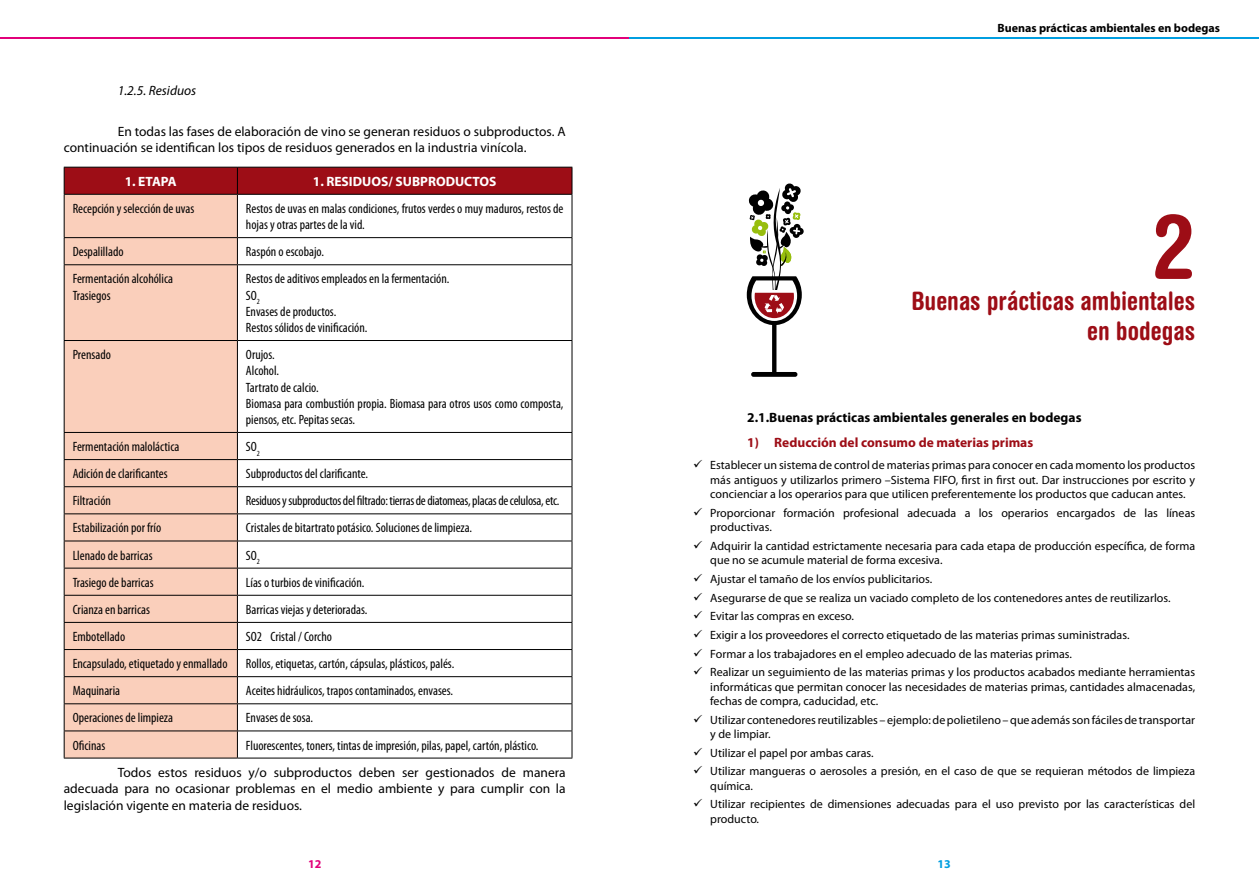
<style>
.page{position:relative;width:1259px;height:893px;background:#fff}
.page>*{position:absolute;margin:0;border:0;box-sizing:border-box;transform-origin:0 0}
.t1{font:700 condensed 90px "Helvetica Rounded";color:#9d0d16}
.t2{font:700 condensed 25.5px/30.6px "Helvetica Rounded";color:#9d0d16;text-align:right}
.t3{font:condensed 13.5px/16.2px "Myriad Pro";color:#000}
.t4{font:13.5px/16.2px "Myriad Pro";color:#000}
.t5{font:condensed 13.5px "Myriad Pro";letter-spacing:-.02em;color:#000}
.t6{font:700 13.5px "Myriad Pro";color:#000}
.t7{font:700 13.5px "Myriad Pro";color:#9d0d16}
.t8{font:700 13.5px "Myriad Pro";color:#fff}
.t9{font:italic 13.5px "Myriad Pro";color:#000}
.t10{font:12px/14.4px "Myriad Pro";color:#000}
.t11{font:700 12px "Myriad Pro";color:#000}
.t12{font:700 12px "Myriad Pro";color:#e2007a}
.t13{font:700 12px "Myriad Pro";color:#009ee0}
</style>
<div class="page">
<hr style="left:0;top:37px;width:629px;height:1px;background:#e2007a">
<hr style="left:629px;top:37px;width:630px;height:1px;background:#009ee0">
<div style="left:65px;top:195px;width:172px;height:563px;background:#facfbb"></div>
<hr style="left:571px;top:195px;width:1px;height:42px;background:#000">
<svg style="left:571px;top:238px;width:1px;height:26px"></svg>
<hr style="left:571px;top:265px;width:1px;height:75px;background:#000">
<hr style="left:571px;top:341px;width:1px;height:91px;background:#000">
<hr style="left:64px;top:194px;width:173px;height:1px;background:#000">
<hr style="left:237px;top:194px;width:335px;height:1px;background:#000">
<hr style="left:64px;top:237px;width:173px;height:1px;background:#000">
<hr style="left:237px;top:237px;width:335px;height:1px;background:#000">
<hr style="left:64px;top:264px;width:173px;height:1px;background:#000">
<hr style="left:237px;top:264px;width:335px;height:1px;background:#000">
<hr style="left:64px;top:340px;width:173px;height:1px;background:#000">
<hr style="left:237px;top:340px;width:335px;height:1px;background:#000">
<hr style="left:64px;top:432px;width:173px;height:1px;background:#000">
<hr style="left:237px;top:432px;width:335px;height:1px;background:#000">
<hr style="left:64px;top:459px;width:173px;height:1px;background:#000">
<hr style="left:237px;top:459px;width:335px;height:1px;background:#000">
<hr style="left:64px;top:486px;width:173px;height:1px;background:#000">
<hr style="left:237px;top:486px;width:335px;height:1px;background:#000">
<hr style="left:64px;top:513px;width:173px;height:1px;background:#000">
<hr style="left:237px;top:513px;width:335px;height:1px;background:#000">
<hr style="left:64px;top:541px;width:173px;height:1px;background:#000">
<hr style="left:237px;top:541px;width:335px;height:1px;background:#000">
<hr style="left:64px;top:568px;width:173px;height:1px;background:#000">
<hr style="left:237px;top:568px;width:335px;height:1px;background:#000">
<hr style="left:64px;top:595px;width:173px;height:1px;background:#000">
<hr style="left:237px;top:595px;width:335px;height:1px;background:#000">
<hr style="left:64px;top:622px;width:173px;height:1px;background:#000">
<hr style="left:237px;top:622px;width:335px;height:1px;background:#000">
<hr style="left:64px;top:649px;width:173px;height:1px;background:#000">
<hr style="left:237px;top:649px;width:335px;height:1px;background:#000">
<hr style="left:64px;top:676px;width:173px;height:1px;background:#000">
<hr style="left:237px;top:676px;width:335px;height:1px;background:#000">
<hr style="left:64px;top:703px;width:173px;height:1px;background:#000">
<hr style="left:237px;top:703px;width:335px;height:1px;background:#000">
<hr style="left:64px;top:730px;width:173px;height:1px;background:#000">
<hr style="left:237px;top:730px;width:335px;height:1px;background:#000">
<hr style="left:64px;top:758px;width:173px;height:1px;background:#000">
<hr style="left:237px;top:758px;width:335px;height:1px;background:#000">
<svg style="left:64px;top:167px;width:508px;height:27px;background:#970d15"></svg>
<hr style="left:64px;top:195px;width:1px;height:42px;background:#000">
<hr style="left:237px;top:195px;width:1px;height:42px;background:#000">
<svg style="left:64px;top:238px;width:1px;height:26px"></svg>
<svg style="left:237px;top:238px;width:1px;height:26px"></svg>
<hr style="left:64px;top:265px;width:1px;height:75px;background:#000">
<hr style="left:237px;top:265px;width:1px;height:75px;background:#000">
<hr style="left:64px;top:341px;width:1px;height:91px;background:#000">
<hr style="left:237px;top:341px;width:1px;height:91px;background:#000">
<svg style="left:64px;top:433px;width:1px;height:325px"></svg>
<svg style="left:237px;top:433px;width:1px;height:325px"></svg>
<svg style="left:571px;top:433px;width:1px;height:325px"></svg>
<svg style="left:747px;top:183px;width:57px;height:194px"></svg>
<p class="t9" style="left:118px;top:82px;width:80px">1.2.5. Residuos</p>
<p class="t4" style="left:64px;top:123px;width:503px;text-indent:54px">En todas las fases de elaboración de vino se generan residuos o subproductos. A continuación se identifican los tipos de residuos generados en la industria vinícola.</p>
<p class="t8" style="left:125px;top:172px;width:53px">1. ETAPA</p>
<p class="t8" style="left:313px;top:172px;width:185px">1. RESIDUOS/ SUBPRODUCTOS</p>
<p class="t3" style="left:73px;top:200px;width:123px">Recepción y selección de uvas</p>
<p class="t3" style="left:246px;top:200px;width:319px">Restos de uvas en malas condiciones, frutos verdes o muy maduros, restos de hojas y otras partes de la vid.</p>
<p class="t3" style="left:73px;top:244px;width:52px">Despalillado</p>
<p class="t3" style="left:246px;top:244px;width:80px">Raspón o escobajo.</p>
<p class="t3" style="left:73px;top:271px;width:102px">Fermentación alcohólica<br>Trasiegos</p>
<p class="t3" style="left:246px;top:271px;width:205px">Restos de aditivos empleados en la fermentación.<br>SO<sub>2<br></sub>Envases de productos.<br>Restos sólidos de vinificación.</p>
<p class="t3" style="left:73px;top:346px;width:40px">Prensado</p>
<p class="t3" style="left:246px;top:346px;width:319px">Orujos.<br>Alcohol.<br>Tartrato de calcio.<br>Biomasa para combustión propia. Biomasa para otros usos como composta, piensos, etc. Pepitas secas.</p>
<p class="t3" style="left:73px;top:438px;width:108px">Fermentación maloláctica</p>
<p class="t3" style="left:246px;top:438px;width:15px">SO<sub>2</sub></p>
<p class="t3" style="left:73px;top:465px;width:96px">Adición de clarificantes</p>
<p class="t3" style="left:246px;top:465px;width:124px">Subproductos del clarificante.</p>
<p class="t3" style="left:73px;top:493px;width:40px">Filtración</p>
<p class="t5" style="left:246px;top:493px;width:315px">Residuos y subproductos del filtrado: tierras de diatomeas, placas de celulosa, etc.</p>
<p class="t3" style="left:73px;top:520px;width:90px">Estabilización por frío</p>
<p class="t3" style="left:246px;top:520px;width:228px">Cristales de bitartrato potásico. Soluciones de limpieza.</p>
<p class="t3" style="left:73px;top:547px;width:82px">Llenado de barricas</p>
<p class="t3" style="left:246px;top:547px;width:15px">SO<sub>2</sub></p>
<p class="t3" style="left:73px;top:574px;width:83px">Trasiego de barricas</p>
<p class="t3" style="left:246px;top:574px;width:120px">Lías o turbios de vinificación.</p>
<p class="t3" style="left:73px;top:601px;width:79px">Crianza en barricas</p>
<p class="t3" style="left:246px;top:601px;width:123px">Barricas viejas y deterioradas.</p>
<p class="t3" style="left:73px;top:628px;width:54px">Embotellado</p>
<p class="t3" style="left:246px;top:628px;width:88px">SO2 Cristal / Corcho</p>
<p class="t3" style="left:73px;top:655px;width:156px">Encapsulado, etiquetado y enmallado</p>
<p class="t3" style="left:246px;top:655px;width:210px">Rollos, etiquetas, cartón, cápsulas, plásticos, palés.</p>
<p class="t3" style="left:73px;top:683px;width:49px">Maquinaria</p>
<p class="t3" style="left:246px;top:683px;width:209px">Aceites hidráulicos, trapos contaminados, envases.</p>
<p class="t3" style="left:73px;top:710px;width:102px">Operaciones de limpieza</p>
<p class="t3" style="left:246px;top:710px;width:69px">Envases de sosa.</p>
<p class="t3" style="left:73px;top:737px;width:34px">Oficinas</p>
<p class="t3" style="left:246px;top:737px;width:294px">Fluorescentes, toners, tintas de impresión, pilas, papel, cartón, plástico.</p>
<p class="t4" style="left:64px;top:764px;width:503px;text-align:justify;text-indent:54px">Todos estos residuos y/o subproductos deben ser gestionados de manera adecuada para no ocasionar problemas en el medio ambiente y para cumplir con la legislación vigente en materia de residuos.</p>
<p class="t12" style="left:308px;top:856px;width:15px">12</p>
<p class="t11" style="left:997px;top:21px;width:224px">Buenas prácticas ambientales en bodegas</p>
<h1 class="t1" style="left:1152px;top:192px;width:45px">2</h1>
<h2 class="t2" style="left:911px;top:285px;width:285px">Buenas prácticas ambientales en bodegas</h2>
<p class="t6" style="left:747px;top:408px;width:336px">2.1.Buenas prácticas ambientales generales en bodegas</p>
<p class="t7" style="left:747px;top:433px;width:287px">1) Reducción del consumo de materias primas</p>
<p class="t10" style="left:710px;top:458px;width:486px;text-align:justify;text-indent:-17px">✓ Establecer un sistema de control de materias primas para conocer en cada momento los productos más antiguos y utilizarlos primero –Sistema FIFO, first in first out. Dar instrucciones por escrito y concienciar a los operarios para que utilicen preferentemente los productos que caducan antes.</p>
<p class="t10" style="left:710px;top:505px;width:486px;text-indent:-17px">✓ Proporcionar formación profesional adecuada a los operarios encargados de las líneas productivas.</p>
<p class="t10" style="left:710px;top:538px;width:486px;text-indent:-17px">✓ Adquirir la cantidad estrictamente necesaria para cada etapa de producción específica, de forma que no se acumule material de forma excesiva.</p>
<p class="t10" style="left:693px;top:571px;width:240px">✓ Ajustar el tamaño de los envíos publicitarios.</p>
<p class="t10" style="left:693px;top:590px;width:479px">✓ Asegurarse de que se realiza un vaciado completo de los contenedores antes de reutilizarlos.</p>
<p class="t10" style="left:693px;top:609px;width:162px">✓ Evitar las compras en exceso.</p>
<p class="t10" style="left:693px;top:627px;width:438px">✓ Exigir a los proveedores el correcto etiquetado de las materias primas suministradas.</p>
<p class="t10" style="left:693px;top:646px;width:380px">✓ Formar a los trabajadores en el empleo adecuado de las materias primas.</p>
<p class="t10" style="left:710px;top:665px;width:486px;text-align:justify;text-indent:-17px">✓ Realizar un seguimiento de las materias primas y los productos acabados mediante herramientas informáticas que permitan conocer las necesidades de materias primas, cantidades almacenadas, fechas de compra, caducidad, etc.</p>
<p class="t10" style="left:710px;top:712px;width:486px;text-indent:-17px">✓ Utilizar contenedores reutilizables – ejemplo: de polietileno – que además son fáciles de transportar y de limpiar.</p>
<p class="t10" style="left:693px;top:745px;width:182px">✓ Utilizar el papel por ambas caras.</p>
<p class="t10" style="left:710px;top:764px;width:486px;text-indent:-17px">✓ Utilizar mangueras o aerosoles a presión, en el caso de que se requieran métodos de limpieza química.</p>
<p class="t10" style="left:710px;top:797px;width:486px;text-indent:-17px">✓ Utilizar recipientes de dimensiones adecuadas para el uso previsto por las características del producto.</p>
<p class="t13" style="left:937px;top:856px;width:15px">13</p>
</div>
